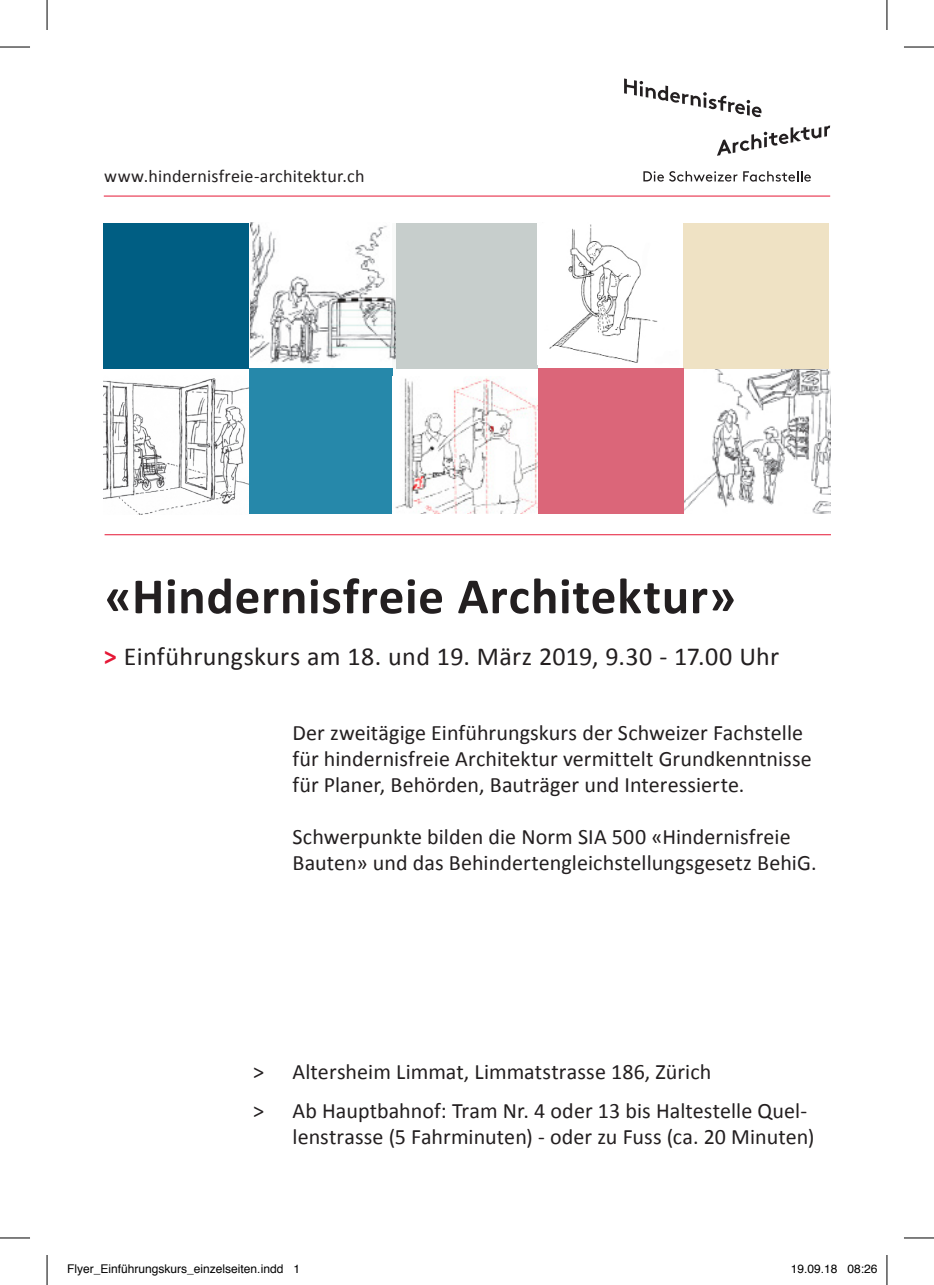
<style>
.page{position:relative;width:934px;height:1285px;background:#fff}
.page>*{position:absolute;margin:0;border:0;box-sizing:border-box;transform-origin:0 0}
.t1{font:700 51.2px "Calibri";letter-spacing:.015em;color:#231f20}
.t2{font:26px "Calibri";letter-spacing:.01em;color:#231f20}
.t3{font:22px/26px "Calibri";color:#231f20}
.t4{font:18px "Calibri";letter-spacing:.01em;color:#231f20}
.t5{font:12px "Helvetica";color:#000}
.s1{font-weight:700;color:#e51836}
</style>
<div class="page">
<hr style="left:104px;top:196px;width:725px;height:1px;background:#e51836">
<svg style="left:643px;top:171px;width:167px;height:11px"></svg>
<svg style="left:717px;top:126px;width:112px;height:30px"></svg>
<svg style="left:624px;top:78px;width:137px;height:39px"></svg>
<hr style="left:104px;top:534px;width:726px;height:1px;background:#e51836">
<img style="left:104px;top:378px;width:146px;height:136px">
<img style="left:684px;top:368px;width:145px;height:145px">
<div style="left:392px;top:223px;width:145px;height:145px;background:#c7cecc"></div>
<div style="left:103px;top:224px;width:146px;height:145px;background:#005e83"></div>
<div style="left:683px;top:223px;width:145px;height:145px;background:#efe2c4"></div>
<img style="left:250px;top:223px;width:146px;height:145px">
<img style="left:549px;top:224px;width:109px;height:139px">
<div style="left:537px;top:368px;width:146px;height:146px;background:#db6679"></div>
<div style="left:249px;top:368px;width:143px;height:145px;background:#2688aa"></div>
<img style="left:395px;top:378px;width:142px;height:136px">
<hr style="left:0;top:47px;width:30px;height:1px;background:#000">
<hr style="left:903px;top:47px;width:30px;height:1px;background:#000">
<hr style="left:0;top:1237px;width:30px;height:1px;background:#000">
<hr style="left:903px;top:1237px;width:30px;height:1px;background:#000">
<hr style="left:47px;top:0;width:1px;height:30px;background:#000">
<hr style="left:47px;top:1255px;width:1px;height:30px;background:#000">
<hr style="left:886px;top:0;width:1px;height:30px;background:#000">
<hr style="left:886px;top:1255px;width:1px;height:30px;background:#000">
<p class="t4" style="left:104px;top:165px;width:262px">www.hindernisfreie-architektur.ch</p>
<h1 class="t1" style="left:105px;top:563px;width:632px">«Hindernisfreie Architektur»</h1>
<p class="t2" style="left:104px;top:640px;width:676px"><span class="s1">&gt;</span> Einführungskurs am 18. und 19. März 2019, 9.30 - 17.00 Uhr</p>
<p class="t3" style="left:292px;top:720px;width:520px">Der zweitägige Einführungskurs der Schweizer Fachstelle für hindernisfreie Architektur vermittelt Grundkenntnisse für Planer, Behörden, Bauträger und Interessierte.</p>
<p class="t3" style="left:292px;top:824px;width:525px">Schwerpunkte bilden die Norm SIA 500 «Hindernisfreie<br>Bauten» und das Behindertengleichstellungsgesetz BehiG.</p>
<p class="t3" style="left:253px;top:1051px;width:12px;line-height:39px">&gt; &gt;</p>
<p class="t3" style="left:292px;top:1051px;width:516px;line-height:39px">Altersheim Limmat, Limmatstrasse 186, Zürich<br>Ab Hauptbahnof: Tram Nr. 4 oder 13 bis Haltestelle Quel-</p>
<p class="t3" style="left:292px;top:1123px;width:523px">lenstrasse (5 Fahrminuten) - oder zu Fuss (ca. 20 Minuten)</p>
<p class="t5" style="left:67px;top:1259px;width:234px">Flyer_Einführungskurs_einzelseiten.indd 1</p>
<p class="t5" style="left:790px;top:1259px;width:88px">19.09.18 08:26</p>
</div>
